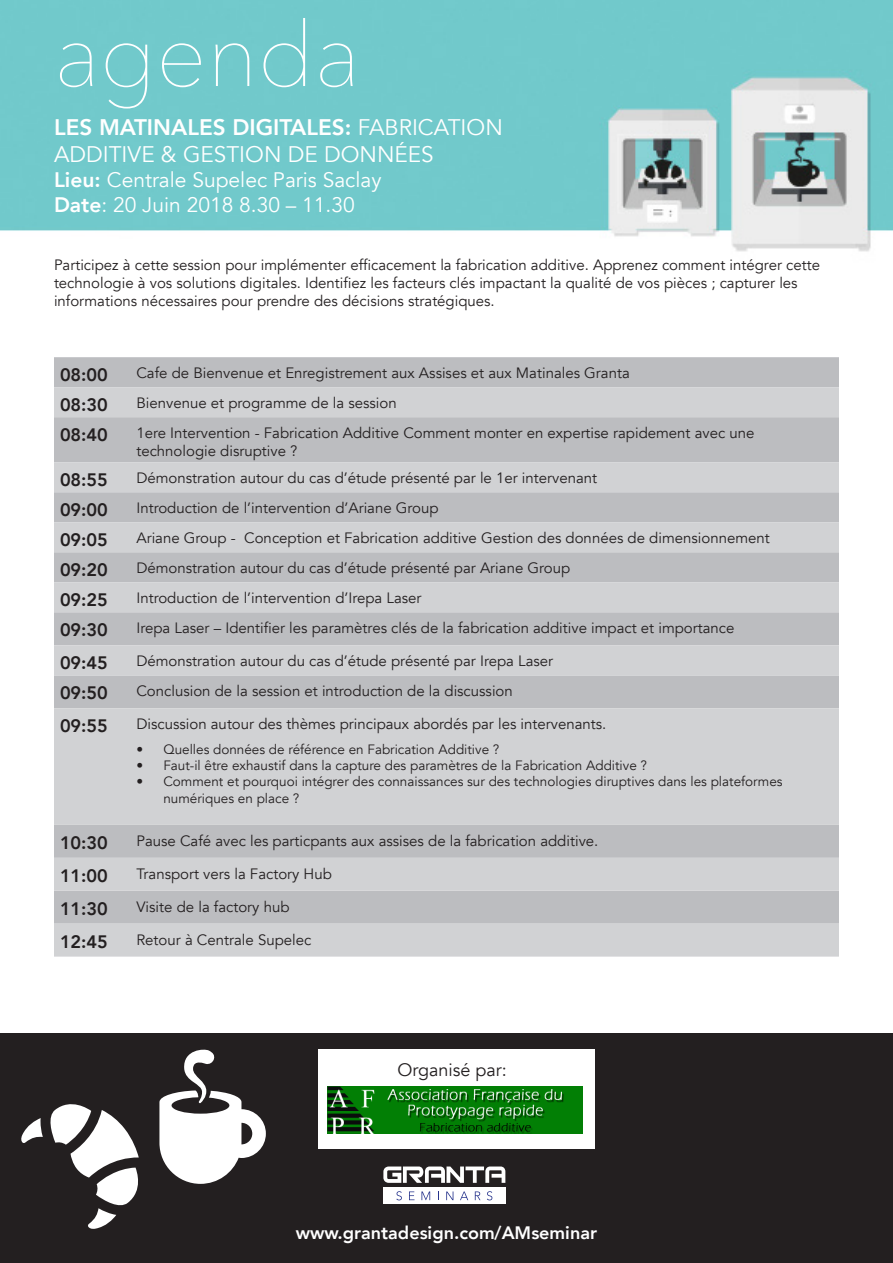
<style>
.page{position:relative;width:893px;height:1263px;background:#fff}
.page>*{position:absolute;margin:0;border:0;box-sizing:border-box;transform-origin:0 0}
.t1{font:200 90px "Avenir Next";color:#fff}
.t2{font:22.5px/27px "Avenir";color:#fff}
.t3{font:21px "Avenir";color:#fff}
.t4{font:800 18px "Avenir";color:#231f20}
.t5{font:800 18px "Avenir";color:#fff}
.t6{font:18px "Avenir";color:#231f20}
.t7{font:15px/18px "Avenir";color:#231f20}
.t8{font:13.5px/16.2px "Avenir";color:#231f20}
.s1{font-weight:800}
</style>
<div class="page">
<img style="left:0;top:0;width:893px;height:252px">
<div style="left:54px;top:357px;width:785px;height:30px;background:#bcbdc0"></div>
<svg style="left:54px;top:387px;width:785px;height:75px;background:#c4c5c8"></svg>
<svg style="left:54px;top:462px;width:785px;height:494px;background:#c9cacc"></svg>
<div style="left:0;top:1033px;width:893px;height:230px;background:#231f20"></div>
<svg style="left:383px;top:1166px;width:122px;height:17px"></svg>
<div style="left:383px;top:1187px;width:122px;height:17px;background:#fff"></div>
<svg style="left:396px;top:1191px;width:6px;height:9px"></svg>
<svg style="left:409px;top:1191px;width:5px;height:9px"></svg>
<svg style="left:421px;top:1191px;width:9px;height:9px"></svg>
<svg style="left:446px;top:1191px;width:7px;height:9px"></svg>
<svg style="left:460px;top:1191px;width:8px;height:9px"></svg>
<svg style="left:475px;top:1191px;width:5px;height:9px"></svg>
<svg style="left:487px;top:1191px;width:5px;height:9px"></svg>
<svg style="left:21px;top:1104px;width:118px;height:125px"></svg>
<svg style="left:159px;top:1049px;width:107px;height:135px"></svg>
<div style="left:318px;top:1050px;width:276px;height:99px;background:#fff"></div>
<img style="left:327px;top:1086px;width:255px;height:48px">
<p class="t1" style="left:54px;top:1px;width:308px">agenda</p>
<p class="t2" style="left:54px;top:114px;width:450px"><span class="s1">LES MATINALES DIGITALES:</span> FABRICATION<br>ADDITIVE &amp; GESTION DE DONNÉES</p>
<p class="t3" style="left:54px;top:167px;width:329px"><span class="s1">Lieu:</span> Centrale Supelec Paris Saclay</p>
<p class="t3" style="left:54px;top:192px;width:302px"><span class="s1">Date</span>: 20 Juin 2018 8.30 – 11.30</p>
<p class="t7" style="left:54px;top:256px;width:767px">Participez à cette session pour implémenter efficacement la fabrication additive. Apprenez comment intégrer cette technologie à vos solutions digitales. Identifiez les facteurs clés impactant la qualité de vos pièces ; capturer les informations nécessaires pour prendre des décisions stratégiques.</p>
<p class="t4" style="left:60px;top:361px;width:49px">08:00</p>
<p class="t7" style="left:136px;top:364px;width:495px">Cafe de Bienvenue et Enregistrement aux Assises et aux Matinales Granta</p>
<p class="t4" style="left:60px;top:391px;width:49px">08:30</p>
<p class="t7" style="left:136px;top:394px;width:262px">Bienvenue et programme de la session</p>
<p class="t4" style="left:60px;top:421px;width:49px">08:40</p>
<p class="t7" style="left:136px;top:424px;width:620px">1ere Intervention - Fabrication Additive Comment monter en expertise rapidement avec une</p>
<p class="t7" style="left:136px;top:442px;width:163px">technologie disruptive ?</p>
<p class="t4" style="left:60px;top:466px;width:49px">08:55</p>
<p class="t7" style="left:136px;top:469px;width:462px">Démonstration autour du cas d’étude présenté par le 1er intervenant</p>
<p class="t4" style="left:60px;top:496px;width:49px">09:00</p>
<p class="t7" style="left:136px;top:499px;width:304px">Introduction de l’intervention d’Ariane Group</p>
<p class="t4" style="left:60px;top:526px;width:49px">09:05</p>
<p class="t7" style="left:136px;top:529px;width:635px">Ariane Group - Conception et Fabrication additive Gestion des données de dimensionnement</p>
<p class="t4" style="left:60px;top:556px;width:49px">09:20</p>
<p class="t7" style="left:136px;top:559px;width:435px">Démonstration autour du cas d’étude présenté par Ariane Group</p>
<p class="t4" style="left:60px;top:586px;width:49px">09:25</p>
<p class="t7" style="left:136px;top:589px;width:287px">Introduction de l’intervention d’Irepa Laser</p>
<p class="t4" style="left:60px;top:616px;width:49px">09:30</p>
<p class="t7" style="left:136px;top:619px;width:600px">Irepa Laser – Identifier les paramètres clés de la fabrication additive impact et importance</p>
<p class="t4" style="left:60px;top:649px;width:49px">09:45</p>
<p class="t7" style="left:136px;top:652px;width:418px">Démonstration autour du cas d’étude présenté par Irepa Laser</p>
<p class="t4" style="left:60px;top:679px;width:49px">09:50</p>
<p class="t7" style="left:136px;top:682px;width:378px">Conclusion de la session et introduction de la discussion</p>
<p class="t4" style="left:60px;top:712px;width:49px">09:55</p>
<p class="t7" style="left:136px;top:715px;width:471px">Discussion autour des thèmes principaux abordés par les intervenants.</p>
<p class="t8" style="left:136px;top:741px;width:365px">• Quelles données de référence en Fabrication Additive ?</p>
<p class="t8" style="left:136px;top:758px;width:512px">• Faut-il être exhaustif dans la capture des paramètres de la Fabrication Additive ?</p>
<p class="t8" style="left:163px;top:774px;width:621px;text-indent:-27px">• Comment et pourquoi intégrer des connaissances sur des technologies diruptives dans les plateformes numériques en place ?</p>
<p class="t4" style="left:60px;top:829px;width:49px">10:30</p>
<p class="t7" style="left:136px;top:832px;width:463px">Pause Café avec les particpants aux assises de la fabrication additive.</p>
<p class="t4" style="left:60px;top:861px;width:49px">11:00</p>
<p class="t7" style="left:136px;top:865px;width:197px">Transport vers la Factory Hub</p>
<p class="t4" style="left:60px;top:894px;width:49px">11:30</p>
<p class="t7" style="left:136px;top:898px;width:155px">Visite de la factory hub</p>
<p class="t4" style="left:60px;top:927px;width:49px">12:45</p>
<p class="t7" style="left:136px;top:931px;width:177px">Retour à Centrale Supelec</p>
<p class="t6" style="left:398px;top:1059px;width:111px">Organisé par:</p>
<p class="t5" style="left:296px;top:1219px;width:302px">www.grantadesign.com/AMseminar</p>
</div>
